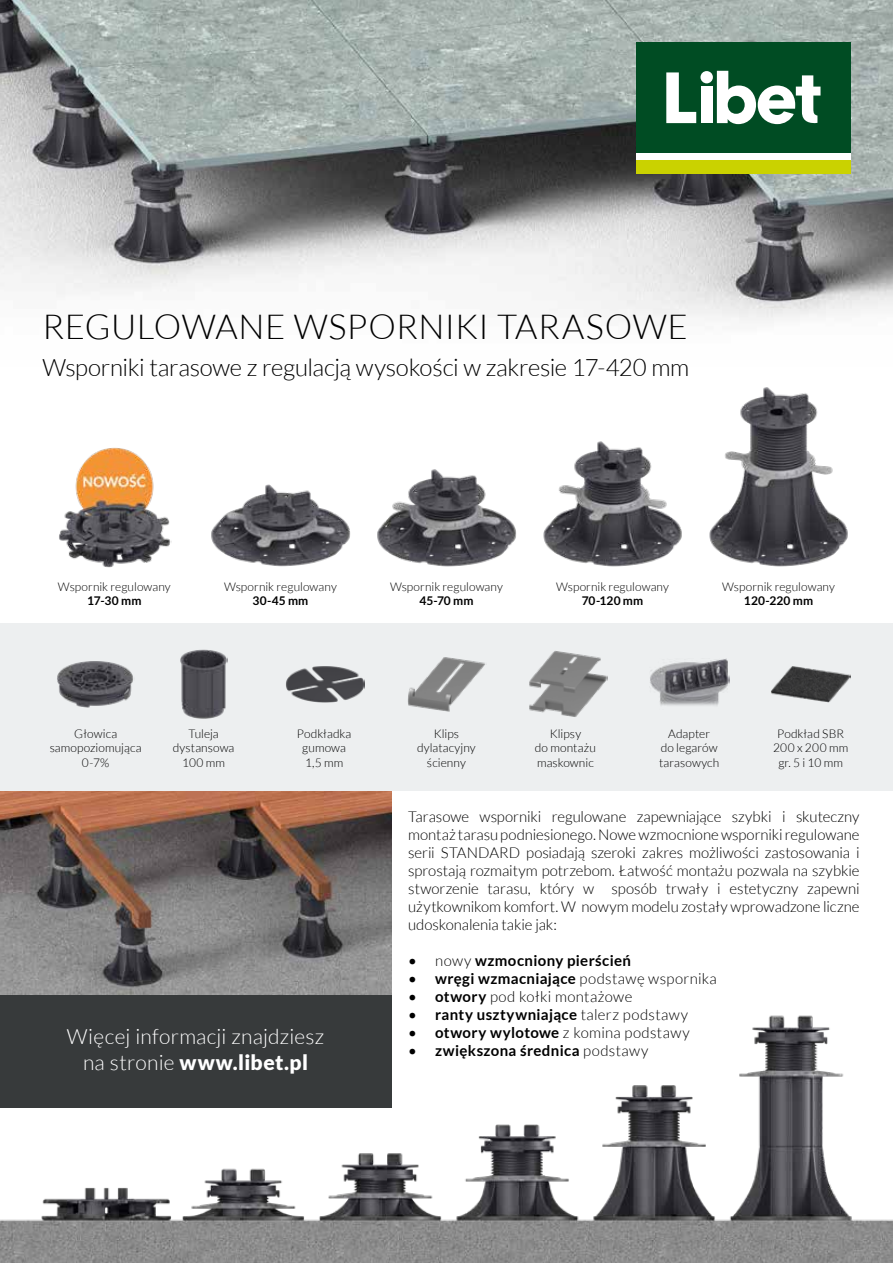
<style>
.page{position:relative;width:893px;height:1263px;background:#fff}
.page>*{position:absolute;margin:0;border:0;box-sizing:border-box;transform-origin:0 0}
.t1{font:300 34.5px "Lato";letter-spacing:.015em;color:#000}
.t2{font:300 24px "Lato";letter-spacing:-.015em;color:#000}
.t3{font:300 21px/25.2px "Lato";letter-spacing:.01em;color:#fff;text-align:center}
.t4{font:300 15px/18px "Lato";letter-spacing:.005em;color:#000;text-align:justify}
.t5{font:700 15px "Lato";letter-spacing:.025em;color:#000}
.t6{font:300 15px "Lato";letter-spacing:.025em;color:#000}
.t7{font:300 15px "Lato";letter-spacing:.03em;color:#000}
.t8{font:300 12px/14.4px "Lato";letter-spacing:.005em;color:#000;text-align:center}
.t9{font:700 12px "Lato";letter-spacing:.01em;color:#000}
.s1{font-weight:900}
.s2{font-weight:400}
.s3{font-weight:300}
.s4{font-weight:700}
</style>
<div class="page">
<div style="left:0;top:624px;width:893px;height:167px;background:#edeff0"></div>
<img style="left:0;top:1008px;width:893px;height:255px">
<img style="left:211px;top:484px;width:140px;height:83px">
<img style="left:377px;top:469px;width:139px;height:98px">
<img style="left:543px;top:441px;width:139px;height:126px">
<img style="left:709px;top:387px;width:139px;height:180px">
<img style="left:0;top:0;width:893px;height:321px">
<img style="left:650px;top:658px;width:79px;height:48px">
<img style="left:771px;top:666px;width:79px;height:37px">
<img style="left:408px;top:657px;width:77px;height:55px">
<div style="left:0;top:989px;width:391px;height:119px;background:#373a3b"></div>
<img style="left:529px;top:651px;width:79px;height:66px">
<img style="left:286px;top:666px;width:79px;height:36px">
<img style="left:57px;top:661px;width:76px;height:47px">
<img style="left:180px;top:649px;width:47px;height:70px">
<img style="left:0;top:791px;width:391px;height:203px">
<div style="left:636px;top:43px;width:214px;height:131px;background:#fff"></div>
<div style="left:636px;top:43px;width:214px;height:110px;background:#004c23"></div>
<svg style="left:666px;top:72px;width:30px;height:51px"></svg>
<div style="left:700px;top:71px;width:13px;height:12px;background:#fff;border-radius:50%"></div>
<div style="left:701px;top:87px;width:11px;height:36px;background:#fff"></div>
<svg style="left:717px;top:71px;width:103px;height:53px"></svg>
<div style="left:636px;top:160px;width:214px;height:14px;background:#cad200"></div>
<img style="left:59px;top:447px;width:112px;height:121px">
<h1 class="t1" style="left:43px;top:308px;width:647px">REGULOWANE WSPORNIKI TARASOWE</h1>
<h2 class="t2" style="left:43px;top:355px;width:648px">Wsporniki tarasowe z regulacją wysokości w zakresie 17-420 mm</h2>
<p class="t8" style="left:58px;top:579px;width:114px">Wspornik regulowany</p>
<p class="t9" style="left:87px;top:594px;width:56px">17-30 mm</p>
<p class="t8" style="left:224px;top:579px;width:114px">Wspornik regulowany</p>
<p class="t9" style="left:252px;top:594px;width:57px">30-45 mm</p>
<p class="t8" style="left:390px;top:579px;width:114px">Wspornik regulowany</p>
<p class="t9" style="left:419px;top:594px;width:56px">45-70 mm</p>
<p class="t8" style="left:556px;top:579px;width:114px">Wspornik regulowany</p>
<p class="t9" style="left:582px;top:594px;width:63px">70-120 mm</p>
<p class="t8" style="left:722px;top:579px;width:114px">Wspornik regulowany</p>
<p class="t9" style="left:744px;top:594px;width:71px">120-220 mm</p>
<p class="t8" style="left:50px;top:726px;width:93px">Głowica samopoziomująca<br>0-7%</p>
<p class="t8" style="left:173px;top:726px;width:63px">Tuleja dystansowa<br>100 mm</p>
<p class="t8" style="left:297px;top:726px;width:56px">Podkładka gumowa<br>1,5 mm</p>
<p class="t8" style="left:417px;top:726px;width:60px">Klips dylatacyjny ścienny</p>
<p class="t8" style="left:535px;top:726px;width:62px">Klipsy<br>do montażu maskownic</p>
<p class="t8" style="left:659px;top:726px;width:62px">Adapter<br>do legarów tarasowych</p>
<p class="t8" style="left:773px;top:726px;width:77px">Podkład SBR<br>200 x 200 mm gr. 5 i 10 mm</p>
<h3 class="t3" style="left:67px;top:1024px;width:259px">Więcej informacji znajdziesz na stronie <span class="s1">www.libet.pl</span></h3>
<p class="t4" style="left:408px;top:808px;width:453px">Tarasowe wsporniki regulowane zapewniające szybki i skuteczny montaż tarasu podniesionego. Nowe wzmocnione wsporniki regulowane serii STANDARD posiadają szeroki zakres możliwości zastosowania i sprostają rozmaitym potrzebom. Łatwość montażu pozwala na szybkie stworzenie tarasu, który w sposób trwały i estetyczny zapewni użytkownikom komfort. W nowym modelu zostały wprowadzone liczne udoskonalenia takie jak:</p>
<p class="t5" style="left:408px;top:952px;width:224px"><span class="s2">•</span> <span class="s3">nowy</span> wzmocniony pierścień</p>
<p class="t5" style="left:408px;top:970px;width:310px"><span class="s2">•</span> wręgi wzmacniające <span class="s3">podstawę wspornika</span></p>
<p class="t7" style="left:408px;top:989px;width:226px"><span class="s2">•</span> <span class="s4">otwory</span> pod kołki montażowe</p>
<p class="t5" style="left:408px;top:1006px;width:281px"><span class="s2">•</span> ranty usztywniające <span class="s3">talerz podstawy</span></p>
<p class="t6" style="left:408px;top:1025px;width:283px"><span class="s2">•</span> <span class="s4">otwory wylotowe</span> z komina podstawy</p>
<p class="t5" style="left:408px;top:1042px;width:242px"><span class="s2">•</span> zwiększona średnica <span class="s3">podstawy</span></p>
</div>
